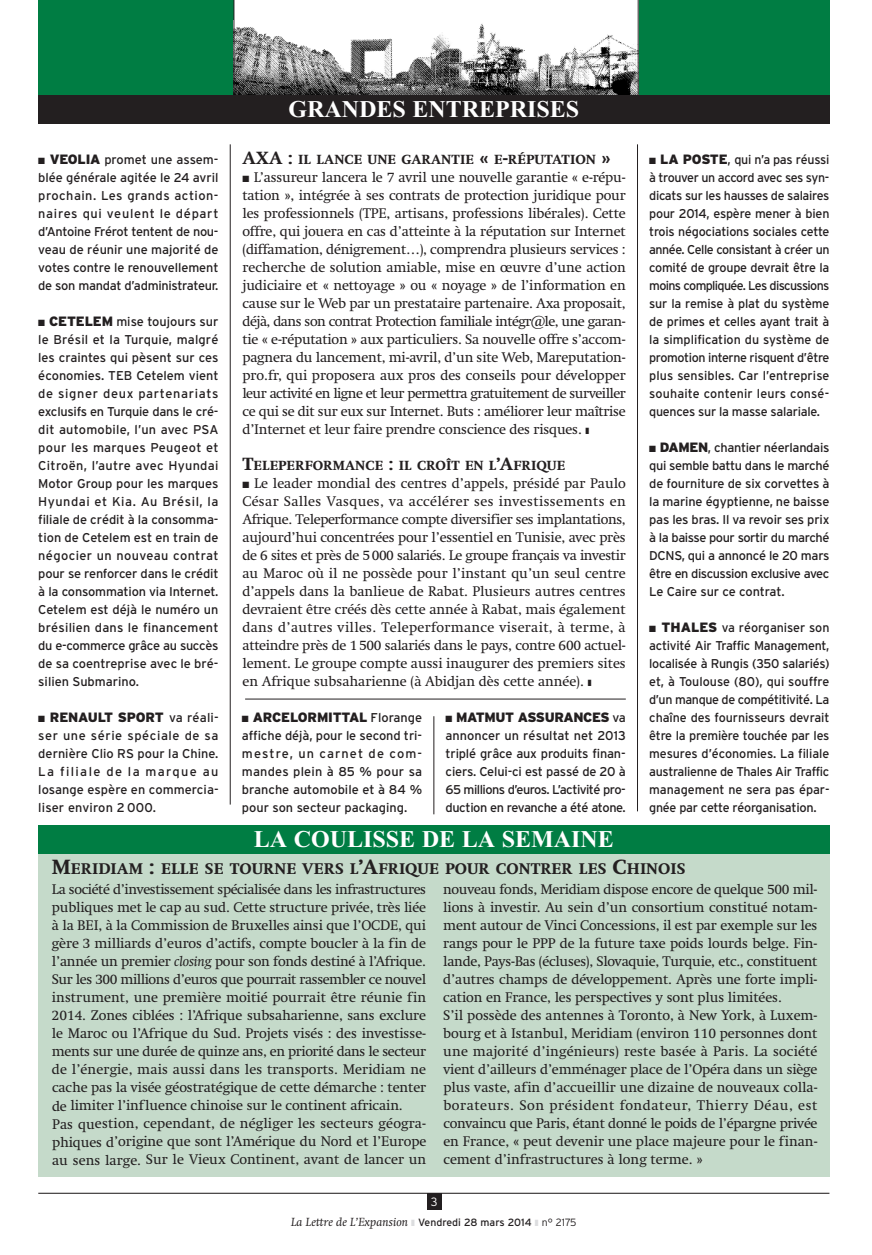
<style>
.page{position:relative;width:872px;height:1255px;background:#fff}
.page>*{position:absolute;margin:0;border:0;box-sizing:border-box;transform-origin:0 0}
.t1{font:700 24px "Times";color:#fff}
.t2{font:800 15.75px "Swift LT Std";color:#231f20}
.t3{font:14.25px/18px "Swift LT Std";letter-spacing:-.01em;color:#231f20}
.t4{font:800 13.5px "Swift LT Std";color:#231f20}
.t5{font:900 13.5px "Interstate";letter-spacing:-.03em;color:#231f20}
.t6{font:12.75px/18px "Interstate";letter-spacing:-.015em;color:#231f20;text-align:justify}
.t7{font:italic 12px "Swift LT Std";color:#231f20}
.t8{font:300 12px "Interstate";color:#fff}
.s1{font-weight:900;font-size:13.5px}
.s2{font-weight:400;font-size:12.75px}
.s3{font-size:18px}
.s4{font-size:21px}
.s5{font-style:italic}
.s6{color:#dcdddf}
.s7{font-family:"Interstate";font-style:normal;font-size:10.5px}
.s8{font-family:"Interstate";font-weight:300;font-style:normal;font-size:10.5px}
</style>
<div class="page">
<div style="left:38px;top:0;width:791px;height:124px;background:#007d43"></div>
<hr style="left:433px;top:716px;width:1px;height:98px;background:#231f20">
<div style="left:427px;top:1193px;width:14px;height:16px;background:#231f20"></div>
<div style="left:234px;top:0;width:404px;height:99px;background:#fff"></div>
<img style="left:235px;top:20px;width:403px;height:76px">
<hr style="left:637px;top:144px;width:1px;height:667px;background:#231f20">
<hr style="left:230px;top:144px;width:1px;height:660px;background:#231f20">
<hr style="left:38px;top:1192px;width:791px;height:1px;background:#231f20">
<div style="left:38px;top:826px;width:791px;height:351px;background:#c5daca"></div>
<hr style="left:245px;top:698px;width:381px;height:1px;background:#231f20">
<hr style="left:234px;top:0;width:1px;height:96px;background:#231f20">
<div style="left:38px;top:825px;width:791px;height:29px;background:#007d43"></div>
<hr style="left:638px;top:0;width:1px;height:96px;background:#231f20">
<div style="left:38px;top:96px;width:791px;height:28px;background:#231f20"></div>
<p class="t6" style="left:38px;top:150px;width:182px">■ <span class="s1">VEOLIA</span> promet une assem&shy;blée générale agitée le 24 avril prochain. Les grands action&shy;naires qui veulent le départ d’Antoine Frérot tentent de nou&shy;veau de réunir une majorité de votes contre le renouvellement de son mandat d’administrateur.</p>
<p class="t6" style="left:38px;top:312px;width:182px">■ <span class="s1">CETELEM</span> mise toujours sur le Brésil et la Turquie, malgré les craintes qui pèsent sur ces économies. TEB Cetelem vient de signer deux partenariats exclusifs en Turquie dans le cré&shy;dit automobile, l’un avec PSA pour les marques Peugeot et Citroën, l’autre avec Hyundai Motor Group pour les marques Hyundai et Kia. Au Brésil, la filiale de crédit à la consomma&shy;tion de Cetelem est en train de négocier un nouveau contrat pour se renforcer dans le crédit à la consommation via Internet.<br>Cetelem est déjà le numéro un brésilien dans le financement du e-commerce grâce au succès de sa coentreprise avec le bré&shy;silien Submarino.</p>
<p class="t5" style="left:38px;top:709px;width:182px">■ RENAULT SPORT <span class="s2">va réali-</span></p>
<p class="t6" style="left:38px;top:726px;width:182px">ser une série spéciale de sa dernière Clio RS pour la Chine.<br>La filiale de la marque au losange espère en commercia&shy;liser environ 2 000.</p>
<h1 class="t1" style="left:288px;top:101px;width:292px">GRANDES ENTREPRISES</h1>
<p class="t4" style="left:242px;top:154px;width:370px"><span class="s3">AXA :</span> IL LANCE UNE GARANTIE <span class="s3">«</span> E<span class="s3">-</span>RÉPUTATION <span class="s3">»</span></p>
<p class="t3" style="left:242px;top:169px;width:385px;text-align:justify">■ L’assureur lancera le 7 avril une nouvelle garantie « e-répu&shy;tation », intégrée à ses contrats de protection juridique pour les professionnels (TPE, artisans, professions libérales). Cette offre, qui jouera en cas d’atteinte à la réputation sur Internet (diffamation, dénigrement…), comprendra plusieurs services : recherche de solution amiable, mise en œuvre d’une action judiciaire et « nettoyage » ou « noyage » de l’information en cause sur le Web par un prestataire partenaire. Axa proposait, déjà, dans son contrat Protection familiale intégr@le, une garan&shy;tie « e-réputation » aux particuliers. Sa nouvelle offre s’accom&shy;pagnera du lancement, mi-avril, d’un site Web, Mareputation&shy;pro.fr, qui proposera aux pros des conseils pour développer leur activité en ligne et leur permettra gratuitement de surveiller ce qui se dit sur eux sur Internet. Buts : améliorer leur maîtrise d’Internet et leur faire prendre conscience des risques. ❚</p>
<p class="t4" style="left:242px;top:460px;width:324px"><span class="s3">T</span>ELEPERFORMANCE <span class="s3">:</span> IL CROÎT EN L<span class="s3">’A</span>FRIQUE</p>
<p class="t3" style="left:242px;top:475px;width:385px;text-align:justify">■ Le leader mondial des centres d’appels, présidé par Paulo César Salles Vasques, va accélérer ses investissements en Afrique. Teleperformance compte diversifier ses implantations, aujourd’hui concentrées pour l’essentiel en Tunisie, avec près de 6 sites et près de 5000 salariés. Le groupe français va investir au Maroc où il ne possède pour l’instant qu’un seul centre d’appels dans la banlieue de Rabat. Plusieurs autres centres devraient être créés dès cette année à Rabat, mais également dans d’autres villes. Teleperformance viserait, à terme, à atteindre près de 1500 salariés dans le pays, contre 600 actuel&shy;lement. Le groupe compte aussi inaugurer des premiers sites en Afrique subsaharienne (à Abidjan dès cette année). ❚</p>
<p class="t5" style="left:242px;top:709px;width:182px">■ ARCELORMITTAL <span class="s2">Florange</span></p>
<p class="t6" style="left:242px;top:726px;width:182px">affiche déjà, pour le second tri&shy;mestre, un carnet de com&shy;mandes plein à 85 % pour sa branche automobile et à 84 % pour son secteur packaging.</p>
<p class="t5" style="left:445px;top:709px;width:182px">■ MATMUT ASSURANCES <span class="s2">va</span></p>
<p class="t6" style="left:445px;top:726px;width:182px">annoncer un résultat net 2013 triplé grâce aux produits finan&shy;ciers. Celui-ci est passé de 20 à 65 millions d’euros. L’activité pro&shy;duction en revanche a été atone.</p>
<h1 class="t1" style="left:254px;top:831px;width:361px">LA COULISSE DE LA SEMAINE</h1>
<p class="t6" style="left:649px;top:150px;width:182px">■ <span class="s1">LA POSTE</span>, qui n’a pas réussi à trouver un accord avec ses syn&shy;dicats sur les hausses de salaires pour 2014, espère mener à bien trois négociations sociales cette année. Celle consistant à créer un comité de groupe devrait être la moins compliquée. Les discussions sur la remise à plat du système de primes et celles ayant trait à la simplification du système de promotion interne risquent d’être plus sensibles. Car l’entreprise souhaite contenir leurs consé&shy;quences sur la masse salariale.</p>
<p class="t6" style="left:649px;top:438px;width:182px">■ <span class="s1">DAMEN</span>, chantier néerlandais qui semble battu dans le marché de fourniture de six corvettes à la marine égyptienne, ne baisse pas les bras. Il va revoir ses prix à la baisse pour sortir du marché DCNS, qui a annoncé le 20 mars être en discussion exclusive avec Le Caire sur ce contrat.</p>
<p class="t6" style="left:649px;top:618px;width:182px">■ <span class="s1">THALES</span> va réorganiser son activité Air Traffic Management, localisée à Rungis (350 salariés) et, à Toulouse (80), qui souffre d’un manque de compétitivité. La chaîne des fournisseurs devrait être la première touchée par les mesures d’économies. La filiale australienne de Thales Air Traffic management ne sera pas épar&shy;gnée par cette réorganisation.</p>
<p class="t2" style="left:52px;top:863px;width:635px"><span class="s4">M</span>ERIDIAM <span class="s4">:</span> ELLE SE TOURNE VERS L<span class="s4">’A</span>FRIQUE POUR CONTRER LES <span class="s4">C</span>HINOIS</p>
<p class="t3" style="left:52px;top:882px;width:376px">La société d’investissement spécialisée dans les infrastructures publiques met le cap au sud. Cette structure privée, très liée à la BEI, à la Commission de Bruxelles ainsi que l’OCDE, qui gère 3 milliards d’euros d’actifs, compte boucler à la fin de l’année un premier <span class="s5">closing</span> pour son fonds destiné à l’Afrique.<br>Sur les 300 millions d’euros que pourrait rassembler ce nouvel instrument, une première moitié pourrait être réunie fin 2014. Zones ciblées : l’Afrique subsaharienne, sans exclure le Maroc ou l’Afrique du Sud. Projets visés : des investisse&shy;ments sur une durée de quinze ans, en priorité dans le secteur de l’énergie, mais aussi dans les transports. Meridiam ne cache pas la visée géostratégique de cette démarche : tenter de limiter l’influence chinoise sur le continent africain.<br>Pas question, cependant, de négliger les secteurs géogra&shy;phiques d’origine que sont l’Amérique du Nord et l’Europe au sens large. Sur le Vieux Continent, avant de lancer un</p>
<p class="t3" style="left:443px;top:881px;width:376px">nouveau fonds, Meridiam dispose encore de quelque 500 mil&shy;lions à investir. Au sein d’un consortium constitué notam&shy;ment autour de Vinci Concessions, il est par exemple sur les rangs pour le PPP de la future taxe poids lourds belge. Fin&shy;lande, Pays-Bas (écluses), Slovaquie, Turquie, etc., constituent d’autres champs de développement. Après une forte impli&shy;cation en France, les perspectives y sont plus limitées.<br>S’il possède des antennes à Toronto, à New York, à Luxem&shy;bourg et à Istanbul, Meridiam (environ 110 personnes dont une majorité d’ingénieurs) reste basée à Paris. La société vient d’ailleurs d’emménager place de l’Opéra dans un siège plus vaste, afin d’accueillir une dizaine de nouveaux colla&shy;borateurs. Son président fondateur, Thierry Déau, est convaincu que Paris, étant donné le poids de l’épargne privée en France, « peut devenir une place majeure pour le finan&shy;cement d’infrastructures à long terme. »</p>
<p class="t8" style="left:431px;top:1194px;width:8px">3</p>
<p class="t7" style="left:291px;top:1217px;width:287px">La Lettre de L’Expansion <span class="s6">❚</span> <span class="s7">Vendredi 28 mars 2014</span> <span class="s6">❚</span> <span class="s8">n° 2175</span></p>
</div>
